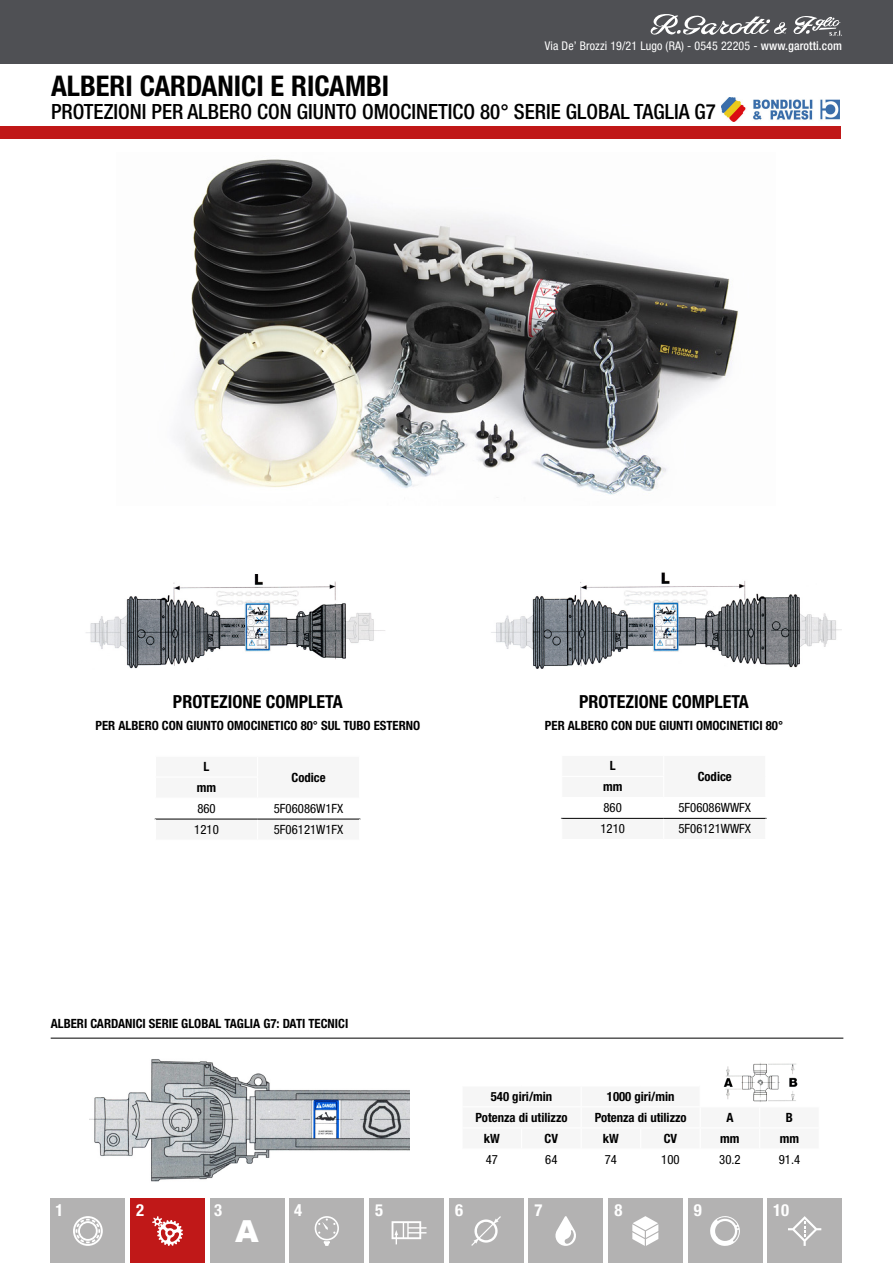
<style>
.page{position:relative;width:893px;height:1263px;background:#fff}
.page>*{position:absolute;margin:0;border:0;box-sizing:border-box;transform-origin:0 0}
.t1{font:900 30.3px "Arial";color:#fff}
.t2{font:700 condensed 28.5px "Helvetica Neue LT Std";color:#000}
.t3{font:500 condensed 21px "Helvetica Neue LT Std";color:#000}
.numeri{font:700 condensed 18px "Helvetica Neue LT Std";color:#000}
.t4{font:700 condensed 16.65px "Helvetica Neue LT Std";color:#fff}
.numeri-2{font:700 condensed 12.75px "Helvetica Neue LT Std";color:#000}
.numeri-3{font:condensed 12.75px "Helvetica Neue LT Std";color:#000}
.t5{font:condensed 12px "Helvetica Neue LT Std";letter-spacing:.01em;color:#fff}
.s1{font-weight:500}
</style>
<div class="page">
<div style="left:0;top:127px;width:841px;height:12px;background:#c01818"></div>
<div style="left:0;top:0;width:893px;height:64px;background:#4f5054"></div>
<div style="left:51px;top:1199px;width:74px;height:64px;background:#b3b2b2"></div>
<div style="left:130px;top:1199px;width:75px;height:64px;background:#c01818"></div>
<div style="left:210px;top:1199px;width:74px;height:64px;background:#b3b2b2"></div>
<div style="left:290px;top:1199px;width:74px;height:64px;background:#b3b2b2"></div>
<div style="left:369px;top:1199px;width:75px;height:64px;background:#b3b2b2"></div>
<div style="left:449px;top:1199px;width:74px;height:64px;background:#b3b2b2"></div>
<div style="left:529px;top:1199px;width:74px;height:64px;background:#b3b2b2"></div>
<div style="left:608px;top:1199px;width:74px;height:64px;background:#b3b2b2"></div>
<div style="left:688px;top:1199px;width:74px;height:64px;background:#b3b2b2"></div>
<div style="left:767px;top:1199px;width:75px;height:64px;background:#b3b2b2"></div>
<svg style="left:73px;top:1216px;width:30px;height:30px"></svg>
<svg style="left:152px;top:1216px;width:31px;height:30px"></svg>
<svg style="left:315px;top:1216px;width:24px;height:30px"></svg>
<svg style="left:392px;top:1221px;width:34px;height:23px"></svg>
<svg style="left:471px;top:1216px;width:30px;height:30px"></svg>
<svg style="left:555px;top:1216px;width:21px;height:30px"></svg>
<svg style="left:632px;top:1216px;width:26px;height:30px"></svg>
<svg style="left:710px;top:1216px;width:30px;height:30px"></svg>
<svg style="left:788px;top:1216px;width:33px;height:30px"></svg>
<svg style="left:650px;top:14px;width:192px;height:22px"></svg>
<img style="left:722px;top:97px;width:118px;height:24px">
<svg style="left:155px;top:818px;width:205px;height:2px"></svg>
<svg style="left:561px;top:817px;width:205px;height:2px"></svg>
<img style="left:86px;top:574px;width:299px;height:95px">
<img style="left:491px;top:572px;width:351px;height:97px">
<img style="left:723px;top:1063px;width:75px;height:39px">
<img style="left:89px;top:1059px;width:320px;height:123px">
<hr style="left:51px;top:1038px;width:792px;height:1px;background:#000">
<img style="left:177px;top:159px;width:561px;height:339px">
<p class="t5" style="left:545px;top:39px;width:299px">Via De’ Brozzi 19/21 Lugo (RA) - 0545 22205 - <span class="s1">www.garotti.com</span></p>
<p class="t2" style="left:51px;top:68px;width:340px">ALBERI CARDANICI E RICAMBI</p>
<p class="t3" style="left:51px;top:99px;width:666px">PROTEZIONI PER ALBERO CON GIUNTO OMOCINETICO 80° SERIE GLOBAL TAGLIA G7</p>
<p class="numeri" style="left:173px;top:690px;width:171px">PROTEZIONE COMPLETA</p>
<p class="numeri-2" style="left:96px;top:718px;width:326px">PER ALBERO CON GIUNTO OMOCINETICO 80° SUL TUBO ESTERNO</p>
<p class="numeri" style="left:579px;top:690px;width:171px">PROTEZIONE COMPLETA</p>
<p class="numeri-2" style="left:545px;top:718px;width:240px">PER ALBERO CON DUE GIUNTI OMOCINETICI 80°</p>
<p class="numeri-2" style="left:204px;top:759px;width:7px">L</p>
<p class="numeri-2" style="left:291px;top:769px;width:36px">Codice</p>
<p class="numeri-2" style="left:610px;top:758px;width:7px">L</p>
<p class="numeri-2" style="left:698px;top:769px;width:36px">Codice</p>
<p class="numeri-2" style="left:197px;top:780px;width:21px">mm</p>
<p class="numeri-3" style="left:197px;top:801px;width:20px">860</p>
<p class="numeri-3" style="left:274px;top:801px;width:71px">5F06086W1FX</p>
<p class="numeri-3" style="left:194px;top:822px;width:26px">1210</p>
<p class="numeri-3" style="left:274px;top:822px;width:71px">5F06121W1FX</p>
<p class="numeri-2" style="left:603px;top:779px;width:21px">mm</p>
<p class="numeri-3" style="left:603px;top:800px;width:20px">860</p>
<p class="numeri-3" style="left:678px;top:800px;width:74px">5F06086WWFX</p>
<p class="numeri-3" style="left:600px;top:821px;width:26px">1210</p>
<p class="numeri-3" style="left:678px;top:821px;width:74px">5F06121WWFX</p>
<p class="numeri-2" style="left:51px;top:1015px;width:299px">ALBERI CARDANICI SERIE GLOBAL TAGLIA G7: DATI TECNICI</p>
<p class="numeri-2" style="left:491px;top:1088px;width:63px">540 giri/min</p>
<p class="numeri-2" style="left:607px;top:1088px;width:69px">1000 giri/min</p>
<p class="numeri-2" style="left:476px;top:1110px;width:93px">Potenza di utilizzo</p>
<p class="numeri-2" style="left:595px;top:1110px;width:93px">Potenza di utilizzo</p>
<p class="numeri-2" style="left:726px;top:1110px;width:9px">A</p>
<p class="numeri-2" style="left:786px;top:1110px;width:9px">B</p>
<p class="numeri-2" style="left:484px;top:1131px;width:18px">kW</p>
<p class="numeri-2" style="left:545px;top:1131px;width:15px">CV</p>
<p class="numeri-2" style="left:603px;top:1131px;width:18px">kW</p>
<p class="numeri-2" style="left:664px;top:1131px;width:15px">CV</p>
<p class="numeri-2" style="left:720px;top:1131px;width:21px">mm</p>
<p class="numeri-2" style="left:780px;top:1131px;width:21px">mm</p>
<p class="numeri-3" style="left:486px;top:1152px;width:14px">47</p>
<p class="numeri-3" style="left:545px;top:1152px;width:14px">64</p>
<p class="numeri-3" style="left:605px;top:1152px;width:14px">74</p>
<p class="numeri-3" style="left:661px;top:1152px;width:20px">100</p>
<p class="numeri-3" style="left:719px;top:1152px;width:23px">30.2</p>
<p class="numeri-3" style="left:779px;top:1152px;width:23px">91.4</p>
<h3 class="t4" style="left:55px;top:1200px;width:10px">1</h3>
<h3 class="t4" style="left:214px;top:1200px;width:10px">3</h3>
<h3 class="t4" style="left:294px;top:1200px;width:10px">4</h3>
<h3 class="t4" style="left:375px;top:1200px;width:10px">5</h3>
<h3 class="t4" style="left:455px;top:1200px;width:10px">6</h3>
<h3 class="t4" style="left:534px;top:1200px;width:10px">7</h3>
<h3 class="t4" style="left:614px;top:1200px;width:10px">8</h3>
<h3 class="t4" style="left:694px;top:1200px;width:10px">9</h3>
<h3 class="t4" style="left:773px;top:1200px;width:18px">10</h3>
<h3 class="t4" style="left:136px;top:1200px;width:10px">2</h3>
<h1 class="t1" style="left:235px;top:1209px;width:25px">A</h1>
</div>
